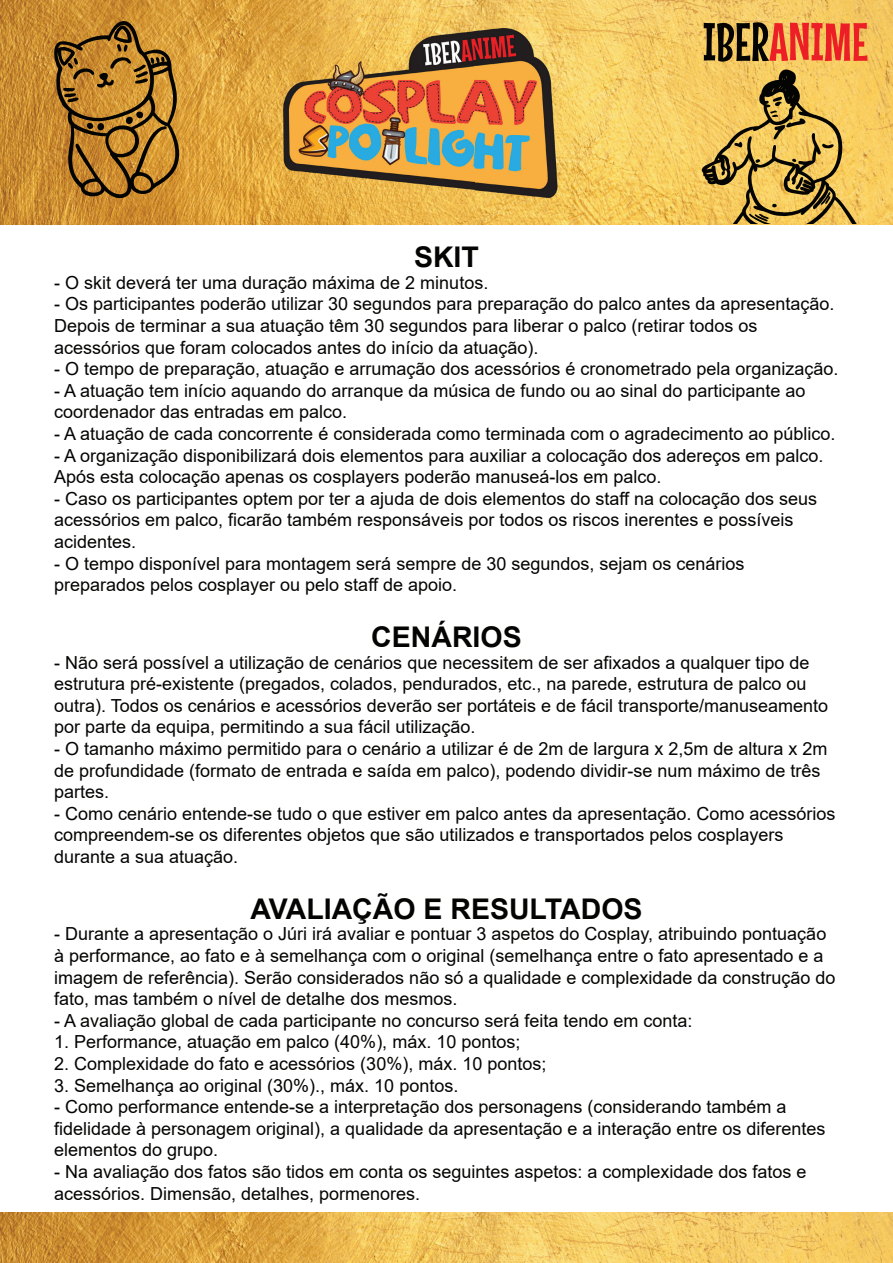
<style>
.page{position:relative;width:893px;height:1263px;background:#fff}
.page>*{position:absolute;margin:0;border:0;box-sizing:border-box;transform-origin:0 0}
.t1{font:54px "Mouse Memoirs";color:#ed1f26}
.t2{font:700 28.5px "Arial";color:#040503}
.t3{font:18px/21.6px "Arial";color:#040503}
.s1{color:#040503}
</style>
<div class="page">
<img style="left:0;top:0;width:893px;height:225px">
<img style="left:0;top:1212px;width:893px;height:51px">
<svg style="left:51px;top:18px;width:131px;height:181px;background:#a57429"></svg>
<svg style="left:702px;top:69px;width:163px;height:155px;background:#c8a64e"></svg>
<img style="left:265px;top:11px;width:314px;height:204px">
<h1 class="t1" style="left:703px;top:10px;width:167px"><span class="s1">IBER</span>ANIME</h1>
<h2 class="t2" style="left:414px;top:237px;width:66px">SKIT</h2>
<p class="t3" style="left:54px;top:271px;width:436px">- O skit deverá ter uma duração máxima de 2 minutos.</p>
<p class="t3" style="left:54px;top:293px;width:782px">- Os participantes poderão utilizar 30 segundos para preparação do palco antes da apresentação.<br>Depois de terminar a sua atuação têm 30 segundos para liberar o palco (retirar todos os acessórios que foram colocados antes do início da atuação).</p>
<p class="t3" style="left:54px;top:358px;width:786px">- O tempo de preparação, atuação e arrumação dos acessórios é cronometrado pela organização.</p>
<p class="t3" style="left:54px;top:379px;width:753px">- A atuação tem início aquando do arranque da música de fundo ou ao sinal do participante ao coordenador das entradas em palco.</p>
<p class="t3" style="left:54px;top:423px;width:783px">- A atuação de cada concorrente é considerada como terminada com o agradecimento ao público.</p>
<p class="t3" style="left:54px;top:444px;width:771px">- A organização disponibilizará dois elementos para auxiliar a colocação dos adereços em palco.<br>Após esta colocação apenas os cosplayers poderão manuseá-los em palco.</p>
<p class="t3" style="left:54px;top:487px;width:765px">- Caso os participantes optem por ter a ajuda de dois elementos do staff na colocação dos seus acessórios em palco, ficarão também responsáveis por todos os riscos inerentes e possíveis acidentes.</p>
<p class="t3" style="left:54px;top:552px;width:692px">- O tempo disponível para montagem será sempre de 30 segundos, sejam os cenários preparados pelos cosplayer ou pelo staff de apoio.</p>
<h2 class="t2" style="left:371px;top:617px;width:152px">CENÁRIOS</h2>
<p class="t3" style="left:54px;top:651px;width:776px">- Não será possível a utilização de cenários que necessitem de ser afixados a qualquer tipo de estrutura pré-existente (pregados, colados, pendurados, etc., na parede, estrutura de palco ou outra). Todos os cenários e acessórios deverão ser portáteis e de fácil transporte/manuseamento por parte da equipa, permitindo a sua fácil utilização.</p>
<p class="t3" style="left:54px;top:738px;width:775px">- O tamanho máximo permitido para o cenário a utilizar é de 2m de largura x 2,5m de altura x 2m de profundidade (formato de entrada e saída em palco), podendo dividir-se num máximo de três partes.</p>
<p class="t3" style="left:54px;top:802px;width:783px">- Como cenário entende-se tudo o que estiver em palco antes da apresentação. Como acessórios compreendem-se os diferentes objetos que são utilizados e transportados pelos cosplayers durante a sua atuação.</p>
<h2 class="t2" style="left:250px;top:889px;width:394px">AVALIAÇÃO E RESULTADOS</h2>
<p class="t3" style="left:54px;top:923px;width:783px">- Durante a apresentação o Júri irá avaliar e pontuar 3 aspetos do Cosplay, atribuindo pontuação à performance, ao fato e à semelhança com o original (semelhança entre o fato apresentado e a imagem de referência). Serão considerados não só a qualidade e complexidade da construção do fato, mas também o nível de detalhe dos mesmos.</p>
<p class="t3" style="left:54px;top:1009px;width:640px">- A avaliação global de cada participante no concurso será feita tendo em conta:</p>
<p class="t3" style="left:54px;top:1031px;width:468px">1. Performance, atuação em palco (40%), máx. 10 pontos;</p>
<p class="t3" style="left:54px;top:1053px;width:494px">2. Complexidade do fato e acessórios (30%), máx. 10 pontos;</p>
<p class="t3" style="left:54px;top:1074px;width:406px">3. Semelhança ao original (30%)., máx. 10 pontos.</p>
<p class="t3" style="left:54px;top:1096px;width:773px">- Como performance entende-se a interpretação dos personagens (considerando também a fidelidade à personagem original), a qualidade da apresentação e a interação entre os diferentes elementos do grupo.</p>
<p class="t3" style="left:54px;top:1161px;width:754px">- Na avaliação dos fatos são tidos em conta os seguintes aspetos: a complexidade dos fatos e acessórios. Dimensão, detalhes, pormenores.</p>
</div>
